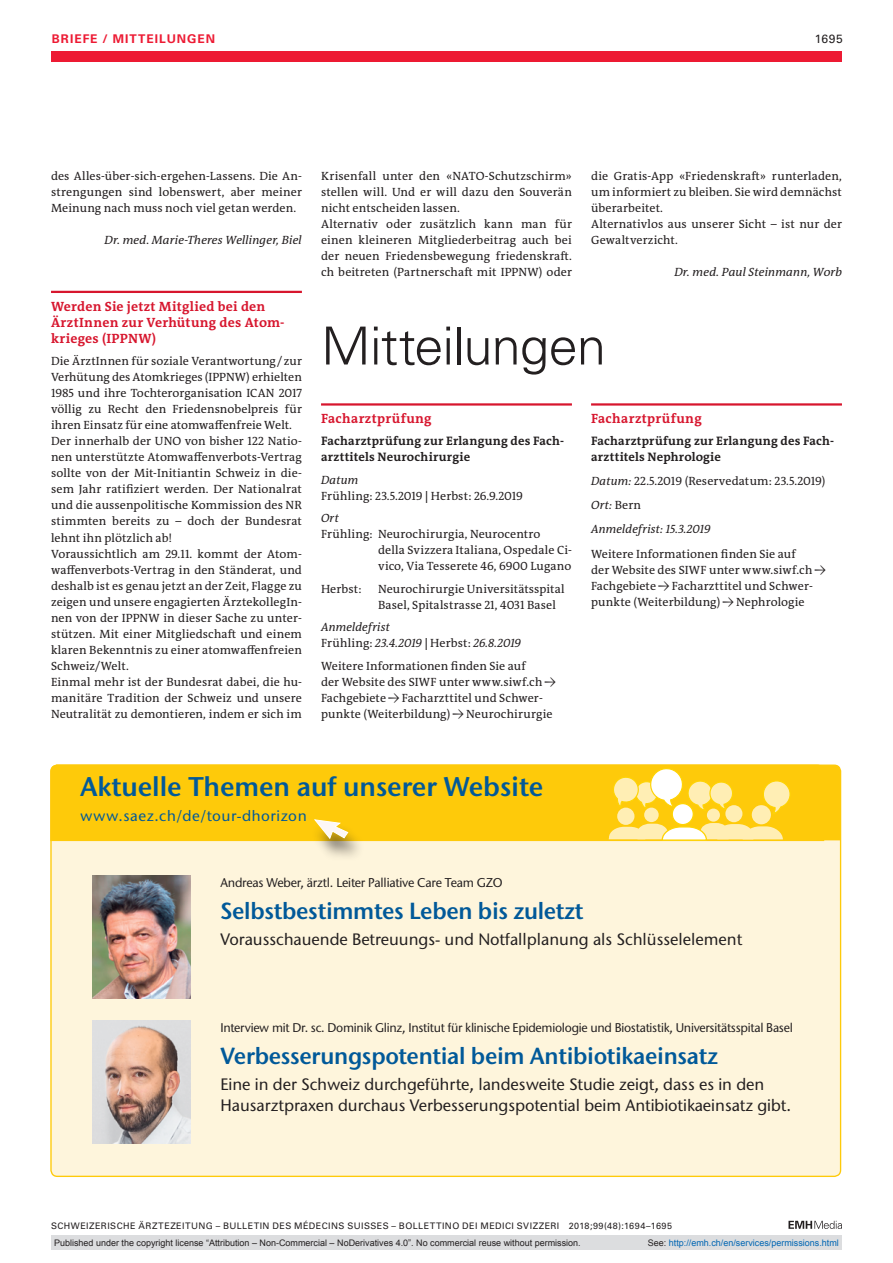
<style>
.page{position:relative;width:893px;height:1263px;background:#fff}
.page>*{position:absolute;margin:0;border:0;box-sizing:border-box;transform-origin:0 0}
.t1{font:300 52.5px "Univers LT Std";letter-spacing:-.02em;color:#231f20}
.t2{font:600 27px "Stone Sans ITC Std";letter-spacing:-.005em;color:#015999}
.t3{font:600 23.25px "Stone Sans ITC Std";letter-spacing:-.015em;color:#015999}
.t4{font:500 16.5px/21.5px "Stone Sans ITC Std";color:#231f20}
.t5{font:500 15px "Stone Sans ITC Std";letter-spacing:.035em;color:#015999}
.t6{font:700 13.5px/16px "The Antiqua B W7";letter-spacing:.02em;color:#d7162e}
.t7{font:500 12.75px "Stone Sans ITC Std";letter-spacing:-.015em;color:#231f20}
.t8{font:500 12.6px "Stone Sans ITC Std";letter-spacing:-.02em;color:#231f20}
.t9{font:700 12.3px/16px "The Antiqua B W7";letter-spacing:.02em;color:#231f20}
.t10{font:12px/16px "The Antiqua B W5 Plain";letter-spacing:.01em;color:#231f20}
.t11{font:italic 12px/16px "The Antiqua B W5 Plain";letter-spacing:.01em;color:#231f20}
.t12{font:700 12px "Univers LT Std";letter-spacing:.085em;color:#ed1a33}
.t13{font:12px "Univers LT Std";color:#231f20}
.t14{font:9px "Arial";color:#231f20}
.t15{font:9px "Univers LT Std";letter-spacing:.05em;color:#231f20}
.t16{font:9px "Arial";color:#0166b3}
.s1{font-style:italic}
.s2{font-family:"Univers LT Std"}
.s3{font-style:normal}
.s4{font-family:"Univers LT Std";font-style:normal}
.s5{color:#231f20}
</style>
<div class="page">
<svg style="left:788px;top:1221px;width:54px;height:8px"></svg>
<hr style="left:51px;top:291px;width:251px;height:2px;background:#d7162e">
<hr style="left:321px;top:403px;width:251px;height:3px;background:#d7162e">
<hr style="left:591px;top:403px;width:251px;height:3px;background:#d7162e">
<div style="left:51px;top:765px;width:790px;height:411px;background:#fef5dc;border-radius:6px"></div>
<svg style="left:50px;top:764px;width:775px;height:78px;background:#fedb5f"></svg>
<div style="left:51px;top:765px;width:790px;height:75px;background:#feca0a"></div>
<svg style="left:760px;top:777px;width:33px;height:39px"></svg>
<svg style="left:611px;top:765px;width:124px;height:47px;background:#fedb59"></svg>
<div style="left:707px;top:808px;width:13px;height:14px;background:#ffeeb4;border-radius:50%"></div>
<div style="left:725px;top:805px;width:17px;height:17px;background:#ffeeb4;border-radius:50%"></div>
<div style="left:644px;top:807px;width:15px;height:15px;background:#ffeeb4;border-radius:50%"></div>
<div style="left:617px;top:807px;width:17px;height:18px;background:#ffeeb4;border-radius:50%"></div>
<div style="left:672px;top:803px;width:21px;height:22px;background:#fff;border-radius:50%"></div>
<div style="left:672px;top:803px;width:22px;height:22px;border:1px solid #fed304;border-radius:50%"></div>
<svg style="left:609px;top:823px;width:174px;height:17px;background:#fee793"></svg>
<div style="left:752px;top:805px;width:19px;height:19px;background:#ffeeb4;border-radius:50%"></div>
<div style="left:311px;top:821px;width:54px;height:41px;background:#231f20;opacity:.6"></div>
<svg style="left:314px;top:818px;width:35px;height:22px"></svg>
<img style="left:93px;top:1020px;width:98px;height:123px">
<img style="left:93px;top:875px;width:98px;height:124px">
<div style="left:51px;top:51px;width:791px;height:11px;background:#ed1a33"></div>
<div style="left:51px;top:1235px;width:791px;height:15px;background:#dcdddf"></div>
<p class="t12" style="left:52px;top:31px;width:165px">BRIEFE / MITTEILUNGEN</p>
<p class="t13" style="left:815px;top:31px;width:30px">1695</p>
<p class="t10" style="left:51px;top:168px;width:252px;text-align:justify">des Alles-über-sich-ergehen-Lassens. Die An&shy;strengungen sind lobenswert, aber meiner Meinung nach muss noch viel getan werden.</p>
<p class="t11" style="left:104px;top:232px;width:199px">Dr. med. Marie-Theres Wellinger, Biel</p>
<p class="t6" style="left:51px;top:298px;width:235px">Werden Sie jetzt Mitglied bei den<br>ÄrztInnen zur Verhütung des Atom&shy;krieges (IPPNW)</p>
<p class="t10" style="left:51px;top:353px;width:252px">Die ÄrztInnen für soziale Verantwortung/zur Verhütung des Atomkrieges (IPPNW) erhielten 1985 und ihre Tochterorganisation ICAN 2017 völlig zu Recht den Friedensnobelpreis für ihren Einsatz für eine atomwaffenfreie Welt.<br>Der innerhalb der UNO von bisher 122 Natio&shy;nen unterstützte Atomwaffenverbots-Vertrag sollte von der Mit-Initiantin Schweiz in die&shy;sem Jahr ratifiziert werden. Der Nationalrat und die aussenpolitische Kommission des NR stimmten bereits zu – doch der Bundesrat lehnt ihn plötzlich ab!<br>Voraussichtlich am 29.11. kommt der Atom&shy;waffenverbots-Vertrag in den Ständerat, und deshalb ist es genau jetzt an der Zeit, Flagge zu zeigen und unsere engagierten ÄrztekollegIn&shy;nen von der IPPNW in dieser Sache zu unter&shy;stützen. Mit einer Mitgliedschaft und einem klaren Bekenntnis zu einer atomwaffenfreien Schweiz/Welt.<br>Einmal mehr ist der Bundesrat dabei, die hu&shy;manitäre Tradition der Schweiz und unsere Neutralität zu demontieren, indem er sich im</p>
<p class="t10" style="left:321px;top:168px;width:252px">Krisenfall unter den «NATO-Schutzschirm» stellen will. Und er will dazu den Souverän nicht entscheiden lassen.<br>Alternativ oder zusätzlich kann man für einen kleineren Mitgliederbeitrag auch bei der neuen Friedensbewegung friedenskraft. ch beitreten (Partnerschaft mit IPPNW) oder</p>
<p class="t10" style="left:591px;top:168px;width:252px">die Gratis-App «Friedenskraft» runterladen, um informiert zu bleiben. Sie wird demnächst überarbeitet.<br>Alternativlos aus unserer Sicht – ist nur der Gewaltverzicht.</p>
<p class="t11" style="left:674px;top:264px;width:169px">Dr. med. Paul Steinmann, Worb</p>
<h1 class="t1" style="left:321px;top:314px;width:286px">Mitteilungen</h1>
<p class="t6" style="left:321px;top:411px;width:112px">Facharztprüfung</p>
<p class="t9" style="left:321px;top:433px;width:244px">Facharztprüfung zur Erlangung des Fach&shy;arzttitels Neurochirurgie</p>
<p class="t10" style="left:321px;top:472px;width:204px"><span class="s1">Datum<br></span>Frühling: 23.5.2019 <span class="s2">|</span> Herbst: 26.9.2019</p>
<p class="t11" style="left:321px;top:510px;width:19px">Ort</p>
<p class="t10" style="left:378px;top:526px;width:195px;text-indent:-57px">Frühling: Neurochirurgia, Neurocentro<br>della Svizzera Italiana, Ospedale Ci&shy;vico, Via Tesserete 46, 6900 Lugano</p>
<p class="t10" style="left:321px;top:581px;width:42px">Herbst:</p>
<p class="t10" style="left:378px;top:581px;width:188px">Neurochirurgie Universitätsspital<br>Basel, Spitalstrasse 21, 4031 Basel</p>
<p class="t11" style="left:321px;top:619px;width:202px">Anmeldefrist<br><span class="s3">Frühling:</span> 23.4.2019 <span class="s4">|</span> <span class="s3">Herbst:</span> 26.8.2019</p>
<p class="t10" style="left:321px;top:658px;width:236px">Weitere Informationen finden Sie auf<br>der Website des SIWF unter www.siwf.ch → Fachgebiete → Facharzttitel und Schwer&shy;punkte (Weiterbildung) → Neurochirurgie</p>
<p class="t6" style="left:591px;top:411px;width:112px">Facharztprüfung</p>
<p class="t9" style="left:591px;top:433px;width:244px">Facharztprüfung zur Erlangung des Fach&shy;arzttitels Nephrologie</p>
<p class="t10" style="left:591px;top:469px;width:236px;line-height:24.2px"><span class="s1">Datum:</span> 22.5.2019 (Reservedatum: 23.5.2019)<br><span class="s1">Ort:</span> Bern<br><span class="s1">Anmeldefrist: 15.3.2019</span></p>
<p class="t10" style="left:591px;top:546px;width:236px">Weitere Informationen finden Sie auf<br>der Website des SIWF unter www.siwf.ch → Fachgebiete → Facharzttitel und Schwer&shy;punkte (Weiterbildung) → Nephrologie</p>
<h2 class="t2" style="left:80px;top:770px;width:465px">Aktuelle Themen auf unserer Website</h2>
<p class="t5" style="left:80px;top:806px;width:228px">www.saez.ch/de/tour-dhorizon</p>
<p class="t7" style="left:220px;top:875px;width:284px">Andreas Weber, ärztl. Leiter Palliative Care Team GZO</p>
<h3 class="t3" style="left:220px;top:896px;width:364px">Selbstbestimmtes Leben bis zuletzt</h3>
<h3 class="t4" style="left:220px;top:929px;width:523px">Vorausschauende Betreuungs- und Notfallplanung als Schlüsselelement</h3>
<p class="t8" style="left:220px;top:1019px;width:574px">Interview mit Dr. sc. Dominik Glinz, Institut für klinische Epidemiologie und Biostatistik, Universitätsspital Basel</p>
<h3 class="t3" style="left:220px;top:1041px;width:499px">Verbesserungspotential beim Antibiotikaeinsatz</h3>
<h3 class="t4" style="left:220px;top:1073px;width:572px">Eine in der Schweiz durchgeführte, landesweite Studie zeigt, dass es in den<br>Hausarztpraxen durchaus Verbesserungspotential beim Antibiotikaeinsatz gibt.</h3>
<p class="t15" style="left:51px;top:1220px;width:623px">SCHWEIZERISCHE ÄRZTEZEITUNG – BULLETIN DES MÉDECINS SUISSES – BOLLETTINO DEI MEDICI SVIZZERI 2018;99(48):1694–1695</p>
<p class="t14" style="left:54px;top:1237px;width:528px">Published under the copyright license “Attribution – Non-Commercial – NoDerivatives 4.0”. No commercial reuse without permission.</p>
<p class="t16" style="left:648px;top:1237px;width:193px"><span class="s5">See:</span> http://emh.ch/en/services/permissions.html</p>
</div>
